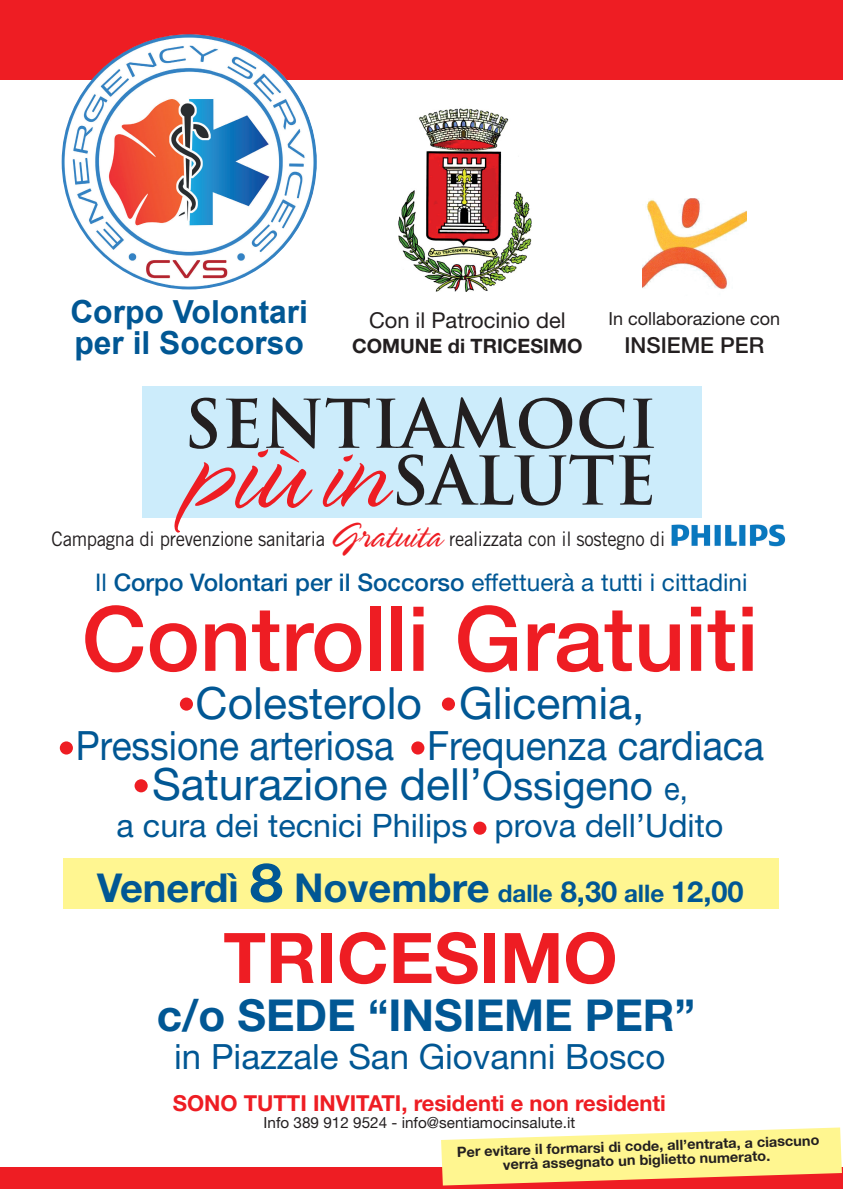
<style>
.page{position:relative;width:843px;height:1189px;background:#fff}
.page>*{position:absolute;margin:0;border:0;box-sizing:border-box;transform-origin:0 0}
.t1{font:300 127.5px "Spring LP";color:#ee1d23}
.t2{font:500 89.7px "Helvetica Neue LT Std";color:#ee1d23}
.t3{font:700 69.8px "Helvetica Neue LT Std";color:#ee1d23}
.t4{font:44.4px "Helvetica Neue LT Std";color:#015794}
.t5{font:700 44px "Helvetica Neue LT Std";color:#015794}
.t6{font:40.4px "Helvetica Neue LT Std";color:#015794;scale:.92 1}
.t7{font:700 39.8px "Helvetica Neue LT Std";color:#015794}
.t8{font:34.8px "Helvetica Neue LT Std";color:#015794}
.t9{font:32.3px "Helvetica Neue LT Std";color:#015794}
.t10{font:700 31.8px/31.8px "Arial";color:#015794}
.t11{font:24.3px "Helvetica Neue LT Std";color:#015794}
.t12{font:700 22px "Helvetica Neue LT Std";color:#ee1d23}
.t13{font:500 22px "Helvetica Neue LT Std";color:#231f20}
.t14{font:21.9px "Helvetica Neue LT Std";color:#231f20}
.t15{font:20px "Trade Gothic";letter-spacing:-.015em;color:#231f20;scale:.93 1}
.t16{font:700 19.8px "Helvetica Neue LT Std";color:#231f20}
.t17{font:18px "Helvetica Neue LT Std";color:#231f20}
.t18{font:15.3px "Helvetica Neue LT Std";color:#231f20}
.t19{font:700 14.1px/14.1px "Helvetica Neue";color:#231f20;text-align:center}
.s1{font-family:"Spring LP";font-weight:300;font-size:40px;color:#ee1d23}
.s2{font-weight:500}
.s3{font-size:40.4px}
.s4{font-size:32.3px}
.s5{font-size:53.7px}
.s6{font-size:24.2px}
.s7{font-size:29px}
</style>
<div class="page">
<div style="left:0;top:1167px;width:842px;height:21px;background:#ee1d23"></div>
<div style="left:143px;top:385px;width:558px;height:132px;background:#ccecfb"></div>
<div style="left:0;top:0;width:842px;height:79px;background:#ee1d23"></div>
<div style="left:63px;top:858px;width:715px;height:50px;background:#fff691"></div>
<div style="left:179px;top:696px;width:15px;height:15px;background:#ee1d23;border-radius:50%"></div>
<div style="left:178px;top:695px;width:17px;height:17px;border:2px solid #fff;border-radius:50%"></div>
<div style="left:410px;top:740px;width:15px;height:15px;background:#ee1d23;border-radius:50%"></div>
<div style="left:409px;top:739px;width:17px;height:17px;border:2px solid #fff;border-radius:50%"></div>
<div style="left:472px;top:820px;width:15px;height:15px;background:#ee1d23;border-radius:50%"></div>
<div style="left:471px;top:819px;width:17px;height:17px;border:2px solid #fff;border-radius:50%"></div>
<div style="left:59px;top:740px;width:15px;height:15px;background:#ee1d23;border-radius:50%"></div>
<div style="left:58px;top:739px;width:17px;height:17px;border:2px solid #fff;border-radius:50%"></div>
<div style="left:441px;top:696px;width:15px;height:15px;background:#ee1d23;border-radius:50%"></div>
<div style="left:440px;top:695px;width:17px;height:17px;border:2px solid #fff;border-radius:50%"></div>
<svg style="left:133px;top:778px;width:16px;height:15px"></svg>
<div style="left:132px;top:777px;width:18px;height:17px;border:2px solid #fff;border-radius:50%"></div>
<img style="left:62px;top:34px;width:255px;height:255px;border-radius:127px">
<svg style="left:323px;top:454px;width:328px;height:53px"></svg>
<svg style="left:189px;top:397px;width:465px;height:51px"></svg>
<img style="left:671px;top:524px;width:115px;height:23px">
<img style="left:398px;top:108px;width:133px;height:183px">
<img style="left:642px;top:198px;width:104px;height:91px">
<svg style="left:441px;top:1127px;width:402px;height:62px"></svg>
<h3 class="t10" style="left:70px;top:296px;width:239px">Corpo Volontari per il Soccorso</h3>
<h3 class="t14" style="left:369px;top:306px;width:198px">Con il Patrocinio del</h3>
<h3 class="t16" style="left:352px;top:333px;width:232px">COMUNE di TRICESIMO</h3>
<p class="t17" style="left:608px;top:307px;width:173px">In collaborazione con</p>
<h3 class="t13" style="left:624px;top:332px;width:141px">INSIEME PER</h3>
<h1 class="t1" style="left:184px;top:408px;width:122px">più</h1>
<h3 class="t15" style="left:52px;top:527px;width:661px">Campagna di prevenzione sanitaria <span class="s1">Gratuita</span> realizzata con il sostegno di</h3>
<h3 class="t11" style="left:95px;top:567px;width:653px">Il <span class="s2">Corpo Volontari per il Soccorso</span> effettuerà a tutti i cittadini</h3>
<h2 class="t2" style="left:82px;top:585px;width:678px">Controlli Gratuiti</h2>
<h3 class="t4" style="left:195px;top:677px;width:450px">Colesterolo Glicemia,</h3>
<h3 class="t6" style="left:76px;top:721px;width:749px">Pressione arteriosa Frequenza cardiaca</h3>
<h3 class="t4" style="left:152px;top:757px;width:537px">Saturazione dell’<span class="s3">Ossigeno</span> <span class="s4">e,</span></h3>
<h3 class="t9" style="left:117px;top:805px;width:608px">a cura dei tecnici Philips prova dell’Udito</h3>
<h3 class="t7" style="left:97px;top:862px;width:648px">Venerdì <span class="s5">8</span> Novembre <span class="s6">dalle</span> <span class="s7">8,30</span> <span class="s6">alle</span> <span class="s7">12,00</span></h3>
<h3 class="t3" style="left:223px;top:914px;width:396px">TRICESIMO</h3>
<h3 class="t5" style="left:157px;top:987px;width:539px">c/o SEDE “INSIEME PER”</h3>
<h3 class="t8" style="left:174px;top:1035px;width:492px">in Piazzale San Giovanni Bosco</h3>
<h3 class="t12" style="left:173px;top:1088px;width:494px">SONO TUTTI INVITATI, residenti e non residenti</h3>
<p class="t18" style="left:263px;top:1112px;width:313px">Info 389 912 9524 - info@sentiamocinsalute.it</p>
<p class="t19" style="left:456px;top:1145px;width:364px;rotate:-2deg">Per evitare il formarsi di code, all’entrata, a ciascuno verrà assegnato un biglietto numerato.</p>
</div>
